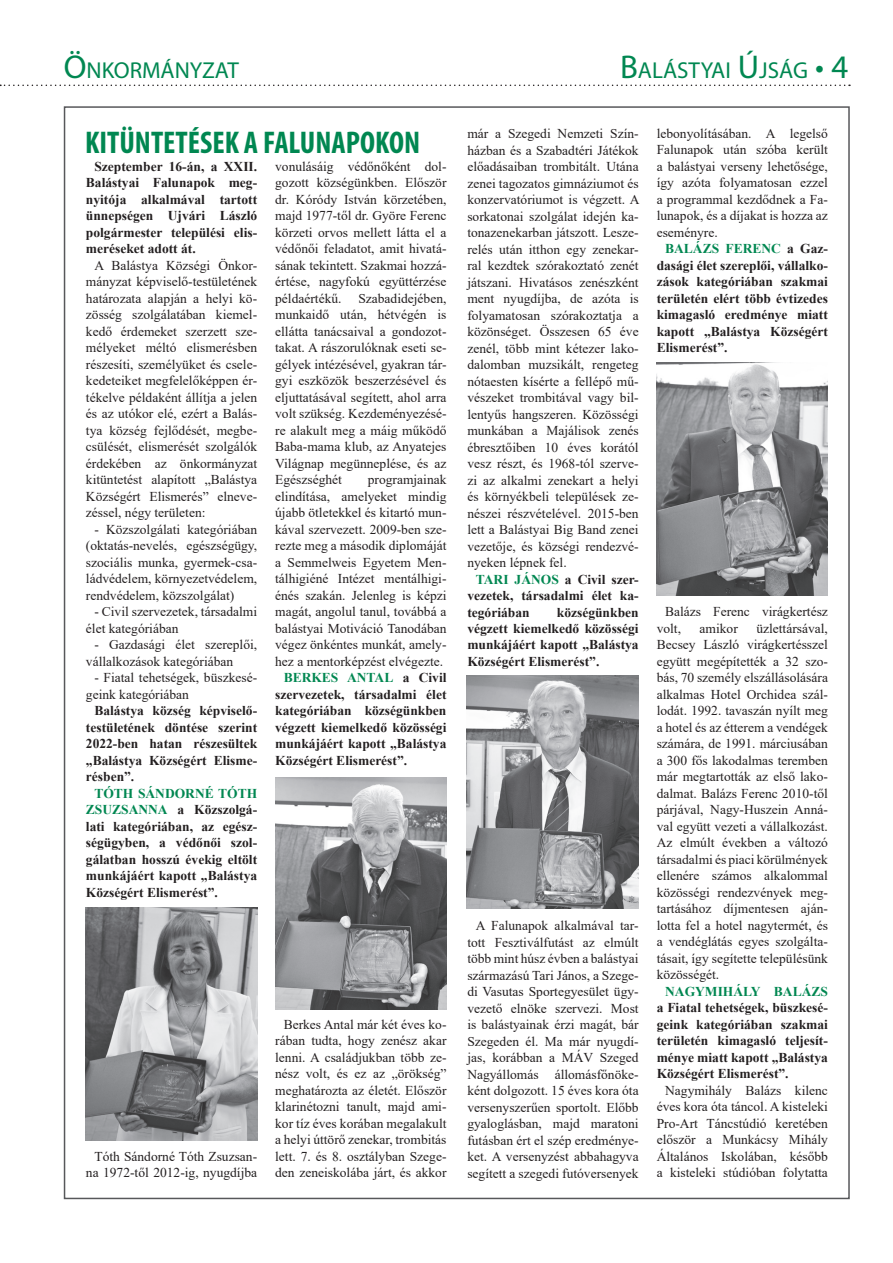
<style>
.page{position:relative;width:893px;height:1263px;background:#fff}
.page>*{position:absolute;margin:0;border:0;box-sizing:border-box;transform-origin:0 0}
.t1{font:700 condensed 31.5px "Myriad Pro";color:#008751}
.t2{font:23.1px "Myriad Pro";color:#008751}
.t3{font:13.5px/16.5px "Times New Roman";color:#231f20;text-align:justify}
.t4{font:700 13.5px/16.5px "Times New Roman";color:#231f20;text-align:justify}
.t5{font:700 13.5px "Times New Roman";color:#008751}
.s1{font-size:33px}
.s2{font-family:"Times New Roman";font-size:27px}
.s3{color:#008751}
.s4{color:#231f20}
</style>
<div class="page">
<svg style="left:0;top:85px;width:850px;height:1px"></svg>
<img style="left:86px;top:908px;width:171px;height:232px">
<img style="left:275px;top:777px;width:171px;height:232px">
<img style="left:467px;top:676px;width:171px;height:232px">
<img style="left:657px;top:363px;width:171px;height:232px">
<h2 class="t2" style="left:64px;top:56px;width:177px"><span class="s1">Ö</span>NKORMÁNYZAT</h2>
<h2 class="t2" style="left:620px;top:56px;width:230px"><span class="s1">B</span>ALÁSTYAI <span class="s1">Ú</span>JSÁG <span class="s2">•</span> <span class="s1">4</span></h2>
<h1 class="t1" style="left:85px;top:122px;width:337px">KITÜNTETÉSEK A FALUNAPOKON</h1>
<p class="t4" style="left:86px;top:158px;width:173px;text-indent:9px">Szeptember 16-án, a XXII.<br>Balástyai Falunapok meg&shy;nyitója alkalmával tartott ünnepségen Ujvári László polgármester települési elis&shy;meréseket adott át.</p>
<p class="t3" style="left:86px;top:256px;width:173px;text-indent:9px">A Balástya Községi Önkor&shy;mányzat képviselő-testületének határozata alapján a helyi kö&shy;zösség szolgálatában kiemel&shy;kedő érdemeket szerzett sze&shy;mélyeket méltó elismerésben részesíti, személyüket és csele&shy;kedeteiket megfelelőképpen ér&shy;tékelve példaként állítja a jelen és az utókor elé, ezért a Balás&shy;tya község fejlődését, megbe&shy;csülését, elismerését szolgálók érdekében az önkormányzat kitüntetést alapított „Balástya Községért Elismerés” elneve&shy;zéssel, négy területen:</p>
<p class="t3" style="left:86px;top:520px;width:173px;text-indent:9px">- Közszolgálati kategóriában (oktatás-nevelés, egészségügy, szociális munka, gyermek-csa&shy;ládvédelem, környezetvédelem, rendvédelem, közszolgálat)</p>
<p class="t3" style="left:86px;top:603px;width:173px;text-indent:9px">- Civil szervezetek, társadalmi élet kategóriában</p>
<p class="t3" style="left:86px;top:636px;width:173px;text-indent:9px">- Gazdasági élet szereplői, vállalkozások kategóriában</p>
<p class="t3" style="left:86px;top:669px;width:173px;text-indent:9px">- Fiatal tehetségek, büszkesé&shy;geink kategóriában</p>
<p class="t4" style="left:86px;top:702px;width:173px;text-indent:9px">Balástya község képviselő&shy;testületének döntése szerint 2022-ben hatan részesültek „Balástya Községért Elisme&shy;résben”.</p>
<p class="t4" style="left:86px;top:784px;width:173px;text-indent:9px"><span class="s3">TÓTH SÁNDORNÉ TÓTH ZSUZSANNA</span> a Közszolgá&shy;lati kategóriában, az egész&shy;ségügyben, a védőnői szol&shy;gálatban hosszú évekig eltölt munkájáért kapott „Balástya Községért Elismerést”.</p>
<p class="t3" style="left:275px;top:158px;width:173px">vonulásáig védőnőként dol&shy;gozott községünkben. Először dr. Kóródy István körzetében, majd 1977-től dr. Györe Ferenc körzeti orvos mellett látta el a védőnői feladatot, amit hivatá&shy;sának tekintett. Szakmai hozzá&shy;értése, nagyfokú együttérzése példaértékű. Szabadidejében, munkaidő után, hétvégén is ellátta tanácsaival a gondozot&shy;takat. A rászorulóknak eseti se&shy;gélyek intézésével, gyakran tár&shy;gyi eszközök beszerzésével és eljuttatásával segített, ahol arra volt szükség. Kezdeményezésé&shy;re alakult meg a máig működő Baba-mama klub, az Anyatejes Világnap megünneplése, és az Egészséghét</p>
<p class="t3" style="left:368px;top:471px;width:80px">programjainak</p>
<p class="t3" style="left:275px;top:488px;width:173px">elindítása, amelyeket mindig</p>
<p class="t3" style="left:275px;top:504px;width:173px">újabb ötletekkel és kitartó mun-</p>
<p class="t3" style="left:275px;top:521px;width:173px">kával szervezett. 2009-ben sze-</p>
<p class="t3" style="left:275px;top:537px;width:173px">rezte meg a második diplomáját</p>
<p class="t3" style="left:275px;top:554px;width:173px">a Semmelweis Egyetem Men-</p>
<p class="t3" style="left:275px;top:570px;width:173px">tálhigiéné Intézet mentálhigi-</p>
<p class="t3" style="left:275px;top:586px;width:173px">énés szakán. Jelenleg is képzi</p>
<p class="t3" style="left:275px;top:603px;width:173px">magát, angolul tanul, továbbá a</p>
<p class="t3" style="left:275px;top:619px;width:173px">balástyai Motiváció Tanodában</p>
<p class="t3" style="left:275px;top:636px;width:173px">végez önkéntes munkát, amely-</p>
<p class="t3" style="left:275px;top:652px;width:169px">hez a mentorképzést elvégezte.</p>
<p class="t5" style="left:284px;top:668px;width:164px">BERKES ANTAL <span class="s4">a Civil</span></p>
<p class="t4" style="left:275px;top:686px;width:173px">szervezetek, társadalmi élet</p>
<p class="t4" style="left:275px;top:702px;width:173px">kategóriában községünkben</p>
<p class="t4" style="left:275px;top:719px;width:173px">végzett kiemelkedő közösségi</p>
<p class="t4" style="left:275px;top:735px;width:173px">munkájáért kapott „Balástya</p>
<p class="t4" style="left:275px;top:751px;width:133px">Községért Elismerést”.</p>
<p class="t3" style="left:86px;top:1147px;width:173px;text-align:right">Tóth Sándorné Tóth Zsuzsan&shy;na 1972-től 2012-ig, nyugdíjba</p>
<p class="t3" style="left:275px;top:1015px;width:173px;text-indent:9px">Berkes Antal már két éves ko&shy;rában tudta, hogy zenész akar lenni. A családjukban több ze&shy;nész volt, és ez az „örökség” meghatározta az életét. Először klarinétozni tanult, majd ami&shy;kor tíz éves korában megalakult a helyi úttörő zenekar, trombitás lett. 7. és 8. osztályban Szege&shy;den zeneiskolába járt, és akkor</p>
<p class="t3" style="left:467px;top:125px;width:174px">már a Szegedi Nemzeti Szín&shy;házban és a Szabadtéri Játékok előadásaiban trombitált. Utána zenei tagozatos gimnáziumot és konzervatóriumot is végzett. A sorkatonai szolgálat idején ka&shy;tonazenekarban játszott. Lesze&shy;relés után itthon egy zenekar&shy;ral kezdtek szórakoztató zenét játszani. Hivatásos zenészként ment nyugdíjba, de azóta is folyamatosan szórakoztatja a közönséget. Összesen 65 éve zenél, több mint kétezer lako&shy;dalomban muzsikált, rengeteg nótaesten kísérte a fellépő mű&shy;vészeket trombitával vagy bil&shy;lentyűs hangszeren. Közösségi munkában a Majálisok zenés ébresztőiben 10 éves korától vesz részt, és 1968-tól szerve&shy;zi az alkalmi zenekart a helyi és környékbeli települések ze&shy;nészei részvételével. 2015-ben lett a Balástyai Big Band zenei vezetője, és községi rendezvé&shy;nyeken lépnek fel.</p>
<p class="t4" style="left:467px;top:570px;width:173px;text-indent:9px"><span class="s3">TARI JÁNOS</span> a Civil szer&shy;vezetek, társadalmi élet ka&shy;tegóriában</p>
<p class="t4" style="left:467px;top:603px;width:173px;text-indent:89px">községünkben végzett kiemelkedő közösségi munkájáért kapott „Balástya Községért Elismerést”.</p>
<p class="t3" style="left:467px;top:917px;width:173px;text-indent:9px">A Falunapok alkalmával tar&shy;tott Fesztiválfutást az elmúlt több mint húsz évben a balástyai származású Tari János, a Szege&shy;di Vasutas Sportegyesület ügy&shy;vezető elnöke szervezi. Most is balástyainak érzi magát, bár Szegeden él. Ma már nyugdí&shy;jas, korábban a MÁV Szeged Nagyállomás állomásfőnöke&shy;ként dolgozott. 15 éves kora óta versenyszerűen sportolt. Előbb gyaloglásban, majd maratoni futásban ért el szép eredménye&shy;ket. A versenyzést abbahagyva segített a szegedi futóversenyek</p>
<p class="t3" style="left:657px;top:125px;width:173px">lebonyolításában. A legelső Falunapok után szóba került a balástyai verseny lehetősége, így azóta folyamatosan ezzel a programmal kezdődnek a Fa&shy;lunapok, és a díjakat is hozza az eseményre.</p>
<p class="t4" style="left:657px;top:240px;width:173px;text-indent:9px"><span class="s3">BALÁZS FERENC</span> a Gaz&shy;dasági élet szereplői, vállalko&shy;zások kategóriában szakmai területén elért több évtizedes kimagasló eredménye miatt kapott „Balástya Községért Elismerést”.</p>
<p class="t3" style="left:657px;top:603px;width:173px;text-indent:9px">Balázs Ferenc virágkertész volt,</p>
<p class="t3" style="left:657px;top:620px;width:173px;text-indent:100px">üzlettársával, Becsey László virágkertésszel együtt megépítették a 32 szo&shy;bás, 70 személy elszállásolására alkalmas Hotel Orchidea szál&shy;lodát. 1992. tavaszán nyílt meg a hotel és az étterem a vendégek számára, de 1991. márciusában a 300 fős lakodalmas teremben már megtartották az első lako&shy;dalmat. Balázs Ferenc 2010-től párjával, Nagy-Huszein Anná&shy;val együtt vezeti a vállalkozást.<br>Az elmúlt években a változó társadalmi és piaci körülmények ellenére számos alkalommal közösségi rendezvények meg&shy;tartásához díjmentesen aján&shy;lotta fel a hotel nagytermét, és a vendéglátás egyes szolgálta&shy;tásait, így segítette településünk közösségét.</p>
<p class="t5" style="left:665px;top:982px;width:164px">NAGYMIHÁLY BALÁZS</p>
<p class="t4" style="left:657px;top:999px;width:173px">a Fiatal tehetségek, büszkesé&shy;geink kategóriában szakmai területén kimagasló teljesít&shy;ménye miatt kapott „Balástya Községért Elismerést”.</p>
<p class="t3" style="left:657px;top:1082px;width:173px;text-indent:9px">Nagymihály Balázs kilenc éves kora óta táncol. A kisteleki Pro-Art Táncstúdió keretében először a Munkácsy Mihály Általános Iskolában, később a kisteleki stúdióban folytatta</p>
<p class="t3" style="left:700px;top:620px;width:40px">amikor</p>
</div>
